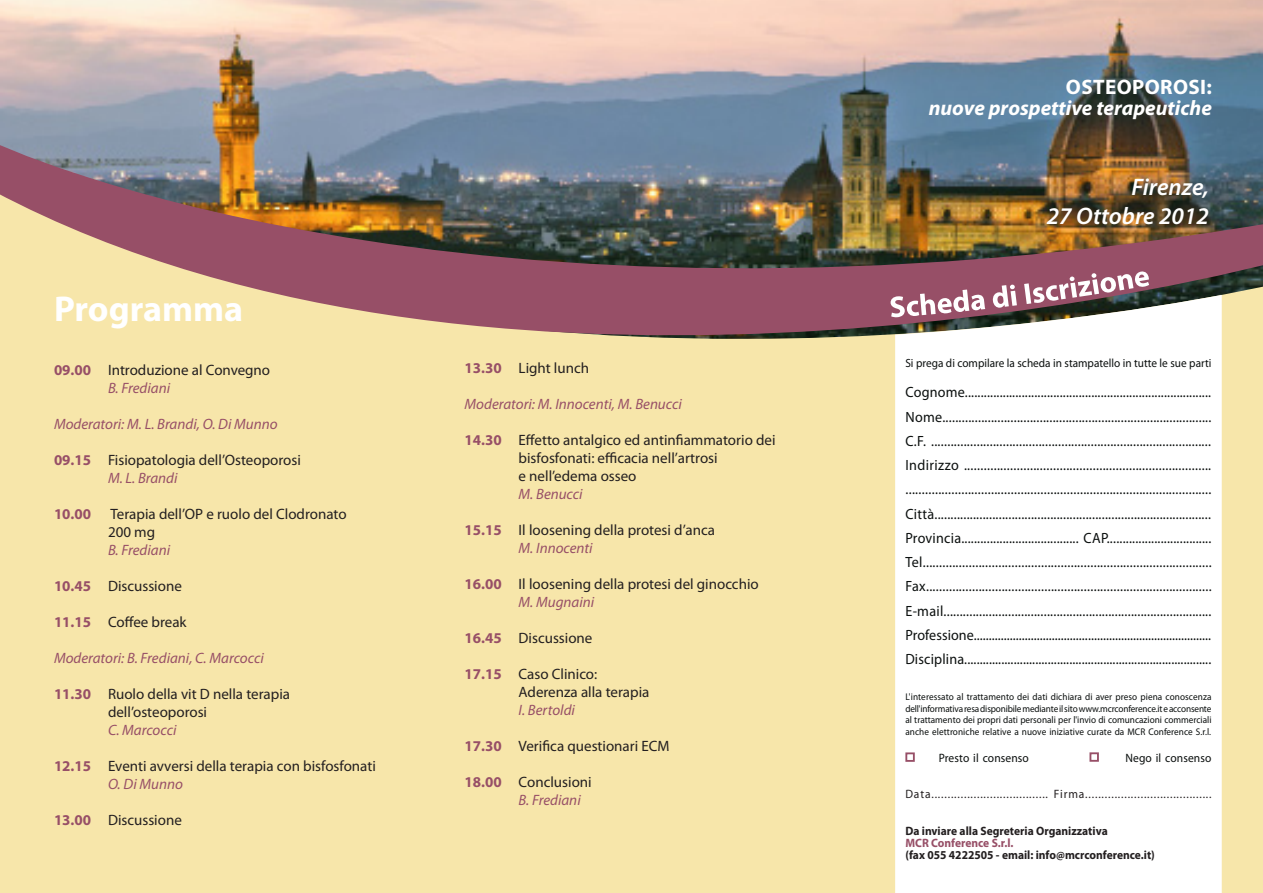
<style>
.page{position:relative;width:1263px;height:893px;background:#fff}
.page>*{position:absolute;margin:0;border:0;box-sizing:border-box;transform-origin:0 0}
.t1{font:700 36px "Myriad Pro";color:#fff}
.t2{font:italic 600 24px "Myriad Pro";color:#fff}
.t3{font:italic 700 21px "Myriad Pro";color:#fff}
.t4{font:700 21px "Myriad Pro";letter-spacing:.02em;color:#fff}
.t5{font:15px "Myriad Pro";color:#231f20}
.t6{font:italic 15px "Myriad Pro";color:#974f67}
.t7{font:700 15px "Myriad Pro";color:#974f67}
.t8{font:14.85px "Myriad Pro";letter-spacing:.015em;color:#0b0f0e;scale:.95 1}
.t9{font:12.15px "Myriad Pro";letter-spacing:.075em;color:#231f20;scale:.95 1}
.t10{font:700 12.15px "Myriad Pro";color:#231f20;scale:.95 1}
.t11{font:12.15px "Myriad Pro";letter-spacing:.01em;color:#0b0f0e;scale:.95 1}
.t12{font:700 12.15px "Myriad Pro";color:#974f67;scale:.95 1}
.t13{font:11.85px "Myriad Pro";color:#0b0f0e;scale:.95 1}
.t14{font:9.75px/11.7px "Myriad Pro";letter-spacing:.005em;color:#0b0f0e;text-align:justify;scale:.95 1}
.s1{font-weight:700;color:#974f67}
</style>
<div class="page">
<img style="left:0;top:0;width:1262px;height:142px">
<div style="left:0;top:465px;width:1263px;height:428px;background:#f7e6aa"></div>
<img style="left:0;top:142px;width:1263px;height:323px">
<svg style="left:895px;top:295px;width:327px;height:598px"></svg>
<div style="left:905px;top:752px;width:10px;height:10px;border:2px solid #974f67"></div>
<div style="left:1089px;top:752px;width:10px;height:10px;border:2px solid #974f67"></div>
<svg style="left:890px;top:271px;width:259px;height:46px"></svg>
<p class="t1" style="left:54px;top:286px;width:191px">Programma</p>
<p class="t5" style="left:54px;top:361px;width:218px"><span class="s1">09.00</span> Introduzione al Convegno</p>
<p class="t6" style="left:108px;top:379px;width:64px">B. Frediani</p>
<p class="t6" style="left:54px;top:415px;width:225px">Moderatori: M. L. Brandi, O. Di Munno</p>
<p class="t5" style="left:54px;top:451px;width:248px"><span class="s1">09.15</span> Fisiopatologia dell’Osteoporosi</p>
<p class="t6" style="left:108px;top:469px;width:71px">M. L. Brandi</p>
<p class="t7" style="left:54px;top:504px;width:39px">10.00</p>
<p class="t5" style="left:111px;top:505px;width:238px">Terapia dell’OP e ruolo del Clodronato</p>
<p class="t5" style="left:108px;top:523px;width:49px">200 mg</p>
<p class="t6" style="left:108px;top:541px;width:64px">B. Frediani</p>
<p class="t5" style="left:54px;top:577px;width:129px"><span class="s1">10.45</span> Discussione</p>
<p class="t5" style="left:54px;top:613px;width:134px"><span class="s1">11.15</span> Coffee break</p>
<p class="t6" style="left:54px;top:649px;width:211px">Moderatori: B. Frediani, C. Marcocci</p>
<p class="t5" style="left:54px;top:685px;width:238px"><span class="s1">11.30</span> Ruolo della vit D nella terapia</p>
<p class="t5" style="left:108px;top:703px;width:101px">dell’osteoporosi</p>
<p class="t6" style="left:108px;top:721px;width:70px">C. Marcocci</p>
<p class="t5" style="left:54px;top:757px;width:323px"><span class="s1">12.15</span> Eventi avversi della terapia con bisfosfonati</p>
<p class="t6" style="left:108px;top:775px;width:76px">O. Di Munno</p>
<p class="t5" style="left:54px;top:811px;width:129px"><span class="s1">13.00</span> Discussione</p>
<p class="t5" style="left:465px;top:359px;width:126px"><span class="s1">13.30</span> Light lunch</p>
<p class="t6" style="left:465px;top:395px;width:219px">Moderatori: M. Innocenti, M. Benucci</p>
<p class="t5" style="left:465px;top:431px;width:312px"><span class="s1">14.30</span> Effetto antalgico ed antinfiammatorio dei</p>
<p class="t5" style="left:519px;top:449px;width:201px">bisfosfonati: efficacia nell’artrosi</p>
<p class="t5" style="left:519px;top:467px;width:119px">e nell’edema osseo</p>
<p class="t6" style="left:519px;top:485px;width:66px">M. Benucci</p>
<p class="t5" style="left:465px;top:521px;width:252px"><span class="s1">15.15</span> Il loosening della protesi d’anca</p>
<p class="t6" style="left:519px;top:539px;width:76px">M. Innocenti</p>
<p class="t5" style="left:465px;top:575px;width:296px"><span class="s1">16.00</span> Il loosening della protesi del ginocchio</p>
<p class="t6" style="left:519px;top:593px;width:77px">M. Mugnaini</p>
<p class="t5" style="left:465px;top:629px;width:129px"><span class="s1">16.45</span> Discussione</p>
<p class="t5" style="left:465px;top:665px;width:134px"><span class="s1">17.15</span> Caso Clinico:</p>
<p class="t5" style="left:519px;top:683px;width:132px">Aderenza alla terapia</p>
<p class="t6" style="left:519px;top:701px;width:58px">I. Bertoldi</p>
<p class="t5" style="left:465px;top:737px;width:207px"><span class="s1">17.30</span> Verifica questionari ECM</p>
<p class="t5" style="left:465px;top:773px;width:129px"><span class="s1">18.00</span> Conclusioni</p>
<p class="t6" style="left:519px;top:791px;width:64px">B. Frediani</p>
<p class="t4" style="left:1066px;top:73px;width:148px">OSTEOPOROSI:</p>
<p class="t3" style="left:929px;top:94px;width:285px">nuove prospettive terapeutiche</p>
<p class="t2" style="left:1131px;top:172px;width:79px">Firenze,</p>
<p class="t2" style="left:1047px;top:201px;width:164px">27 Ottobre 2012</p>
<p class="t13" style="left:905px;top:356px;width:324px">Si prega di compilare la scheda in stampatello in tutte le sue parti</p>
<p class="t8" style="left:905px;top:383px;width:323px">Cognome..............................................................................</p>
<p class="t8" style="left:905px;top:407px;width:324px">Nome...................................................................................</p>
<p class="t8" style="left:905px;top:432px;width:323px">C.F. ......................................................................................</p>
<p class="t8" style="left:905px;top:456px;width:323px">Indirizzo ...........................................................................</p>
<p class="t8" style="left:905px;top:480px;width:324px">.............................................................................................</p>
<p class="t8" style="left:905px;top:504px;width:323px">Città......................................................................................</p>
<p class="t8" style="left:905px;top:529px;width:323px">Provincia..................................... CAP.................................</p>
<p class="t8" style="left:905px;top:553px;width:324px">Tel........................................................................................</p>
<p class="t8" style="left:905px;top:577px;width:324px">Fax.......................................................................................</p>
<p class="t8" style="left:905px;top:601px;width:324px">E-mail...................................................................................</p>
<p class="t8" style="left:905px;top:626px;width:323px">Professione...............................................................................</p>
<p class="t8" style="left:905px;top:650px;width:323px">Disciplina................................................................................</p>
<p class="t14" style="left:905px;top:691px;width:324px">L'interessato al trattamento dei dati dichiara di aver preso piena conoscenza dell'informativa resa disponibile mediante il sito www.mcrconference.it e acconsente al trattamento dei propri dati personali per l'invio di comuncazioni commerciali anche elettroniche relative a nuove iniziative curate da MCR Conference S.r.l.</p>
<p class="t11" style="left:939px;top:750px;width:96px">Presto il consenso</p>
<p class="t11" style="left:1125px;top:750px;width:92px">Nego il consenso</p>
<p class="t9" style="left:905px;top:786px;width:324px">Data.................................... Firma.......................................</p>
<p class="t10" style="left:905px;top:822px;width:214px">Da inviare alla Segreteria Organizzativa</p>
<p class="t12" style="left:905px;top:835px;width:115px">MCR Conference S.r.l.</p>
<p class="t10" style="left:905px;top:847px;width:264px">(fax 055 4222505 - email: info@mcrconference.it)</p>
</div>
